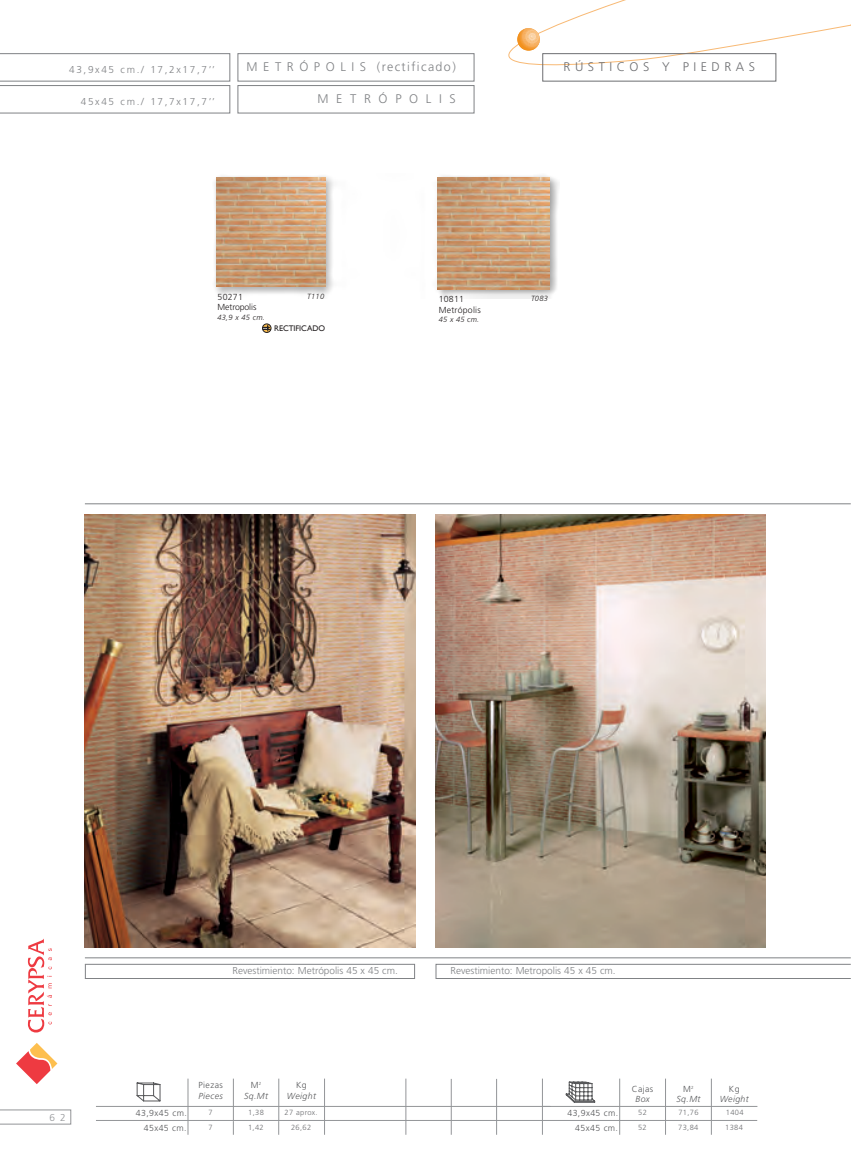
<style>
.page{position:relative;width:851px;height:1170px;background:#fff}
.page>*{position:absolute;margin:0;border:0;box-sizing:border-box;transform-origin:0 0}
.t1{font:300 12.5px "Frutiger";letter-spacing:.11em;color:#808285}
.t2{font:300 12.5px "Frutiger";letter-spacing:.36em;color:#6d6e71}
.t3{font:300 12.5px "Frutiger";letter-spacing:.61em;color:#808285}
.t4{font:300 10px "Frutiger";color:#808285}
.t5{font:300 10px "Frutiger";letter-spacing:.165em;color:#808285}
.t6{font:300 10px "Frutiger";color:#939598}
.t7{font:300 8.75px "Frutiger";letter-spacing:.045em;color:#57585a}
.t8{font:italic 300 8.75px/10.5px "Frutiger";letter-spacing:.045em;color:#57585a;text-align:center}
.t9{font:300 8.75px/10.5px "Frutiger";letter-spacing:-.01em;color:#231f20}
.t10{font:300 8.75px/10.5px "Frutiger";letter-spacing:.03em;color:#231f20}
.t11{font:8.12px "Gill Sans";letter-spacing:-.01em;color:#231f20}
.t12{font:300 7.5px "Frutiger";letter-spacing:.045em;color:#6d6e71}
.t13{font:italic 300 7.5px "Frutiger";letter-spacing:.03em;color:#231f20}
.s1{font-style:normal}
</style>
<div class="page">
<img style="left:214px;top:175px;width:345px;height:123px">
<svg style="left:28px;top:938px;width:24px;height:94px"></svg>
<svg style="left:16px;top:1043px;width:41px;height:41px"></svg>
<svg style="left:0;top:1109px;width:71px;height:15px"></svg>
<svg style="left:508px;top:0;width:342px;height:82px"></svg>
<svg style="left:517px;top:28px;width:22px;height:23px"></svg>
<svg style="left:0;top:53px;width:475px;height:60px"></svg>
<div style="left:542px;top:53px;width:234px;height:29px;border:1px solid #6d6e71"></div>
<img style="left:216px;top:177px;width:109px;height:110px">
<hr style="left:619px;top:1078px;width:1px;height:56px;background:#939598">
<hr style="left:665px;top:1078px;width:1px;height:56px;background:#939598">
<hr style="left:711px;top:1078px;width:1px;height:56px;background:#939598">
<hr style="left:188px;top:1078px;width:1px;height:56px;background:#939598">
<hr style="left:233px;top:1078px;width:1px;height:42px;background:#939598">
<svg style="left:233px;top:1121px;width:1px;height:13px"></svg>
<svg style="left:278px;top:1121px;width:1px;height:13px"></svg>
<hr style="left:278px;top:1078px;width:1px;height:42px;background:#939598">
<hr style="left:96px;top:1120px;width:661px;height:1px;background:#939598">
<hr style="left:96px;top:1105px;width:454px;height:1px;background:#939598">
<hr style="left:542px;top:1105px;width:215px;height:1px;background:#939598">
<hr style="left:324px;top:1078px;width:1px;height:56px;background:#939598">
<hr style="left:542px;top:1078px;width:1px;height:56px;background:#939598">
<svg style="left:136px;top:1082px;width:25px;height:19px"></svg>
<hr style="left:405px;top:1078px;width:1px;height:56px;background:#939598">
<hr style="left:451px;top:1078px;width:1px;height:56px;background:#939598">
<hr style="left:496px;top:1078px;width:1px;height:56px;background:#939598">
<svg style="left:565px;top:1081px;width:30px;height:21px"></svg>
<img style="left:84px;top:503px;width:766px;height:476px">
<svg style="left:85px;top:964px;width:1px;height:14px"></svg>
<img style="left:437px;top:177px;width:112px;height:112px">
<svg style="left:262px;top:324px;width:9px;height:7px"></svg>
<div style="left:262px;top:324px;width:9px;height:8px;border:1px solid #231f20;border-radius:50%"></div>
<p class="t5" style="left:69px;top:65px;width:147px">43,9x45 cm./ 17,2x17,7’’</p>
<p class="t5" style="left:81px;top:97px;width:136px">45x45 cm./ 17,7x17,7’’</p>
<p class="t1" style="left:246px;top:62px;width:211px">M E T R Ó P O L I S (rectificado)</p>
<p class="t3" style="left:317px;top:94px;width:140px">METRÓPOLIS</p>
<p class="t2" style="left:563px;top:62px;width:193px">RÚSTICOS Y PIEDRAS</p>
<p class="t9" style="left:217px;top:292px;width:40px">50271<br>Metropolis</p>
<p class="t13" style="left:217px;top:314px;width:49px">43,9 x 45 cm.</p>
<p class="t13" style="left:307px;top:293px;width:18px">T110</p>
<p class="t11" style="left:274px;top:323px;width:52px">RECTIFICADO</p>
<p class="t10" style="left:438px;top:295px;width:44px">10811<br>Metrópolis</p>
<p class="t13" style="left:438px;top:317px;width:42px">45 x 45 cm.</p>
<p class="t13" style="left:531px;top:296px;width:18px">T083</p>
<p class="t6" style="left:49px;top:1112px;width:18px">6 2</p>
<p class="t4" style="left:232px;top:966px;width:167px">Revestimiento: Metrópolis 45 x 45 cm.</p>
<p class="t4" style="left:450px;top:966px;width:167px">Revestimiento: Metropolis 45 x 45 cm.</p>
<p class="t7" style="left:198px;top:1081px;width:26px">Piezas</p>
<p class="t8" style="left:198px;top:1091px;width:26px">Pieces</p>
<p class="t12" style="left:208px;top:1109px;width:6px">7</p>
<p class="t12" style="left:248px;top:1109px;width:17px">1,38</p>
<p class="t12" style="left:284px;top:1109px;width:35px">27 aprox.</p>
<p class="t12" style="left:638px;top:1109px;width:10px">52</p>
<p class="t12" style="left:678px;top:1109px;width:22px">71,76</p>
<p class="t12" style="left:725px;top:1109px;width:19px">1404</p>
<p class="t8" style="left:244px;top:1080px;width:25px"><span class="s1">M</span><sup>2<br></sup>Sq.Mt</p>
<p class="t7" style="left:631px;top:1085px;width:23px">Cajas</p>
<p class="t7" style="left:296px;top:1081px;width:12px">Kg</p>
<p class="t8" style="left:287px;top:1091px;width:31px">Weight</p>
<p class="t8" style="left:676px;top:1084px;width:25px"><span class="s1">M</span><sup>2<br></sup>Sq.Mt</p>
<p class="t7" style="left:728px;top:1085px;width:12px">Kg</p>
<p class="t8" style="left:719px;top:1094px;width:31px">Weight</p>
<p class="t8" style="left:635px;top:1094px;width:16px">Box</p>
<p class="t7" style="left:136px;top:1109px;width:52px">43,9x45 cm.</p>
<p class="t7" style="left:567px;top:1109px;width:52px">43,9x45 cm.</p>
<p class="t7" style="left:144px;top:1124px;width:44px">45x45 cm.</p>
<p class="t12" style="left:208px;top:1124px;width:6px">7</p>
<p class="t12" style="left:248px;top:1124px;width:17px">1,42</p>
<p class="t12" style="left:291px;top:1124px;width:22px">26,62</p>
<p class="t7" style="left:575px;top:1124px;width:44px">45x45 cm.</p>
<p class="t12" style="left:638px;top:1124px;width:10px">52</p>
<p class="t12" style="left:678px;top:1124px;width:22px">73,84</p>
<p class="t12" style="left:725px;top:1124px;width:19px">1384</p>
</div>
